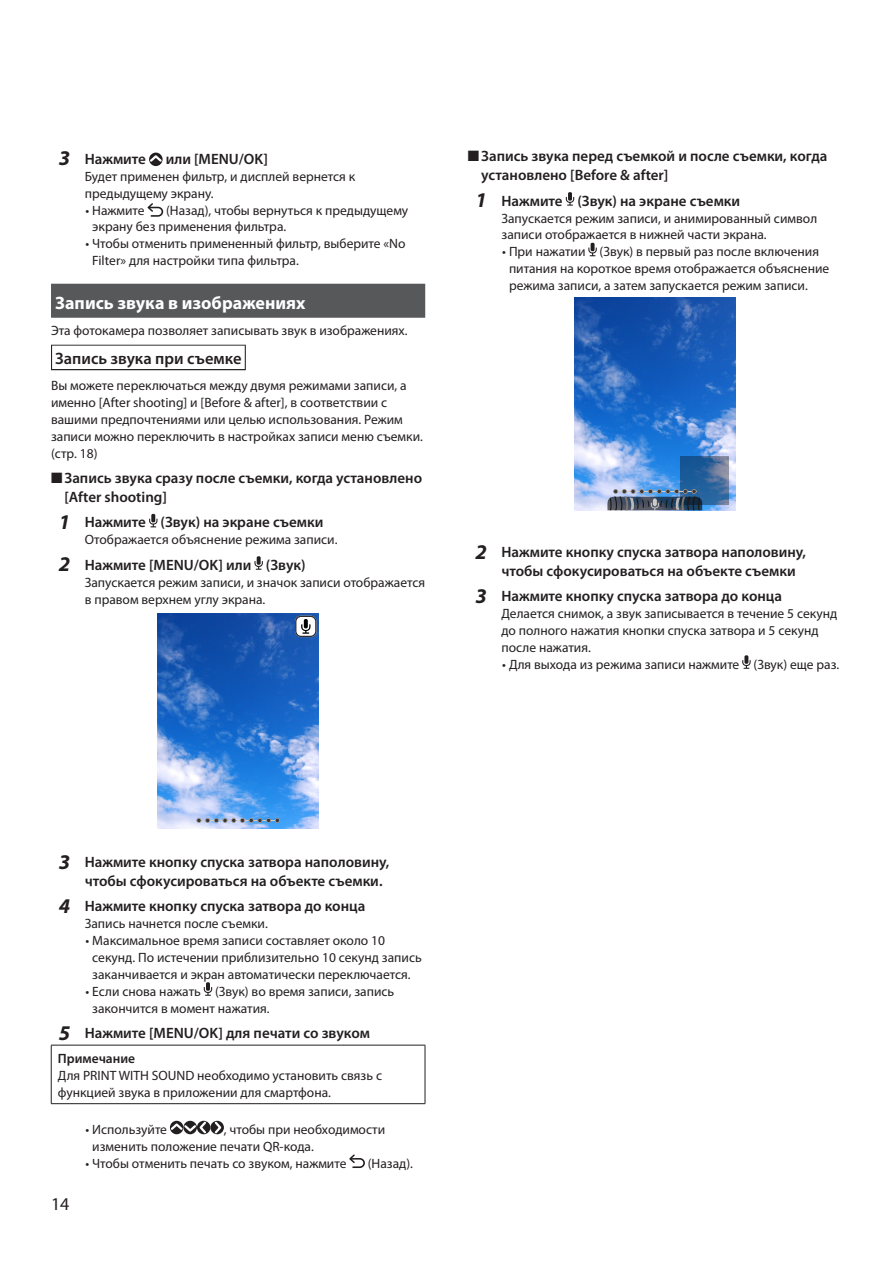
<style>
.page{position:relative;width:893px;height:1263px;background:#fff}
.page>*{position:absolute;margin:0;border:0;box-sizing:border-box;transform-origin:0 0}
.L1{font:700 18px "Myriad Pro";color:#fff}
.t1{font:18px "Myriad Pro";color:#231f20}
.L2{font:600 16.5px "Myriad Pro";color:#231f20}
.t2{font:600 15px/18.8px "Myriad Pro";color:#231f20}
.JPBase{font:13.5px/16.8px "Myriad Pro";color:#231f20}
.Result{font:13.5px/16.8px "Myriad Pro";color:#231f20}
.JPBase_Lead{font:13.5px "Myriad Pro";color:#231f20}
.JPBase_Medium{font:600 13.5px "Myriad Pro";color:#231f20}
.s1{font-weight:700;font-style:italic;font-size:21px}
</style>
<div class="page">
<div style="left:51px;top:284px;width:374px;height:34px;background:#57585a"></div>
<svg style="left:51px;top:345px;width:195px;height:25px"></svg>
<div style="left:52px;top:346px;width:193px;height:23px;background:#fff"></div>
<div style="left:149px;top:153px;width:14px;height:13px;background:#231f20;border-radius:50%"></div>
<svg style="left:149px;top:153px;width:14px;height:11px"></svg>
<svg style="left:148px;top:203px;width:15px;height:14px"></svg>
<svg style="left:149px;top:514px;width:8px;height:13px"></svg>
<svg style="left:254px;top:556px;width:9px;height:14px"></svg>
<img style="left:158px;top:614px;width:161px;height:214px">
<svg style="left:295px;top:616px;width:22px;height:21px"></svg>
<svg style="left:197px;top:818px;width:83px;height:5px"></svg>
<svg style="left:204px;top:982px;width:8px;height:14px"></svg>
<hr style="left:51px;top:1045px;width:374px;height:1px;background:#231f20">
<hr style="left:51px;top:1045px;width:1px;height:58px;background:#231f20">
<hr style="left:425px;top:1045px;width:1px;height:58px;background:#231f20">
<hr style="left:51px;top:1103px;width:374px;height:1px;background:#231f20">
<svg style="left:170px;top:1121px;width:53px;height:13px"></svg>
<svg style="left:349px;top:1154px;width:16px;height:14px"></svg>
<svg style="left:566px;top:192px;width:8px;height:14px"></svg>
<svg style="left:588px;top:243px;width:9px;height:13px"></svg>
<img style="left:574px;top:298px;width:161px;height:212px">
<svg style="left:680px;top:456px;width:49px;height:48px;background:#37679b"></svg>
<svg style="left:607px;top:489px;width:95px;height:21px;background:#566a83"></svg>
<svg style="left:742px;top:655px;width:9px;height:14px"></svg>
<p class="t2" style="left:59px;top:149px;width:89px"><span class="s1">3</span> Нажмите</p>
<p class="t2" style="left:166px;top:149px;width:104px">или [MENU/OK]</p>
<p class="Result" style="left:85px;top:168px;width:272px">Будет применен фильтр, и дисплей вернется к предыдущему экрану.</p>
<p class="JPBase" style="left:85px;top:201px;width:61px">• Нажмите</p>
<p class="JPBase" style="left:92px;top:201px;width:317px;text-indent:74px">(Назад), чтобы вернуться к предыдущему экрану без применения фильтра.</p>
<p class="JPBase" style="left:92px;top:235px;width:315px;text-indent:-7px">• Чтобы отменить примененный фильтр, выберите «No<br>Filter» для настройки типа фильтра.</p>
<p class="L1" style="left:55px;top:291px;width:252px">Запись звука в изображениях</p>
<p class="JPBase_Lead" style="left:51px;top:322px;width:358px">Эта фотокамера позволяет записывать звук в изображениях.</p>
<p class="L2" style="left:55px;top:348px;width:188px">Запись звука при съемке</p>
<p class="JPBase" style="left:51px;top:377px;width:373px">Вы можете переключаться между двумя режимами записи, а именно [After shooting] и [Before &amp; after], в соответствии с вашими предпочтениями или целью использования. Режим записи можно переключить в настройках записи меню съемки. (стр. 18)</p>
<p class="t2" style="left:65px;top:468px;width:359px;text-indent:-14px">■Запись звука сразу после съемки, когда установлено [After shooting]</p>
<p class="t2" style="left:59px;top:513px;width:266px"><span class="s1">1</span> Нажмите (Звук) на экране съемки</p>
<p class="Result" style="left:85px;top:531px;width:254px">Отображается объяснение режима записи.</p>
<p class="t2" style="left:59px;top:555px;width:248px"><span class="s1">2</span> Нажмите [MENU/OK] или (Звук)</p>
<p class="Result" style="left:85px;top:573px;width:342px">Запускается режим записи, и значок записи отображается в правом верхнем углу экрана.</p>
<p class="t2" style="left:481px;top:147px;width:348px;text-indent:-14px">■Запись звука перед съемкой и после съемки, когда установлено [Before &amp; after]</p>
<p class="t2" style="left:476px;top:191px;width:266px"><span class="s1">1</span> Нажмите (Звук) на экране съемки</p>
<p class="Result" style="left:501px;top:209px;width:317px">Запускается режим записи, и анимированный символ записи отображается в нижней части экрана.</p>
<p class="JPBase" style="left:509px;top:243px;width:322px;text-indent:-7px">• При нажатии (Звук) в первый раз после включения питания на короткое время отображается объяснение режима записи, а затем запускается режим записи.</p>
<p class="t2" style="left:501px;top:542px;width:306px;text-indent:-26px"><span class="s1">2</span> Нажмите кнопку спуска затвора наполовину, чтобы сфокусироваться на объекте съемки</p>
<p class="t2" style="left:476px;top:586px;width:308px"><span class="s1">3</span> Нажмите кнопку спуска затвора до конца</p>
<p class="Result" style="left:501px;top:605px;width:337px">Делается снимок, а звук записывается в течение 5 секунд до полного нажатия кнопки спуска затвора и 5 секунд после нажатия.</p>
<p class="JPBase" style="left:502px;top:656px;width:339px">• Для выхода из режима записи нажмите (Звук) еще раз.</p>
<p class="t2" style="left:85px;top:852px;width:306px;text-indent:-26px"><span class="s1">3</span> Нажмите кнопку спуска затвора наполовину, чтобы сфокусироваться на объекте съемки.</p>
<p class="t2" style="left:59px;top:896px;width:308px"><span class="s1">4</span> Нажмите кнопку спуска затвора до конца</p>
<p class="Result" style="left:85px;top:915px;width:185px">Запись начнется после съемки.</p>
<p class="JPBase" style="left:92px;top:932px;width:331px;text-indent:-7px">• Максимальное время записи составляет около 10 секунд. По истечении приблизительно 10 секунд запись заканчивается и экран автоматически переключается.</p>
<p class="JPBase" style="left:92px;top:983px;width:304px;text-indent:-7px">• Если снова нажать (Звук) во время записи, запись закончится в момент нажатия.</p>
<p class="t2" style="left:59px;top:1023px;width:313px"><span class="s1">5</span> Нажмите [MENU/OK] для печати со звуком</p>
<p class="JPBase_Medium" style="left:58px;top:1050px;width:79px">Примечание</p>
<p class="JPBase" style="left:58px;top:1067px;width:326px">Для PRINT WITH SOUND необходимо установить связь с функцией звука в приложении для смартфона.</p>
<p class="JPBase" style="left:85px;top:1121px;width:83px">• Используйте</p>
<p class="JPBase" style="left:92px;top:1121px;width:294px;text-indent:132px">, чтобы при необходимости изменить положение печати QR-кода.</p>
<p class="JPBase" style="left:85px;top:1155px;width:262px">• Чтобы отменить печать со звуком, нажмите</p>
<p class="JPBase" style="left:368px;top:1155px;width:47px">(Назад).</p>
<h1 class="t1" style="left:51px;top:1193px;width:20px">14</h1>
</div>
